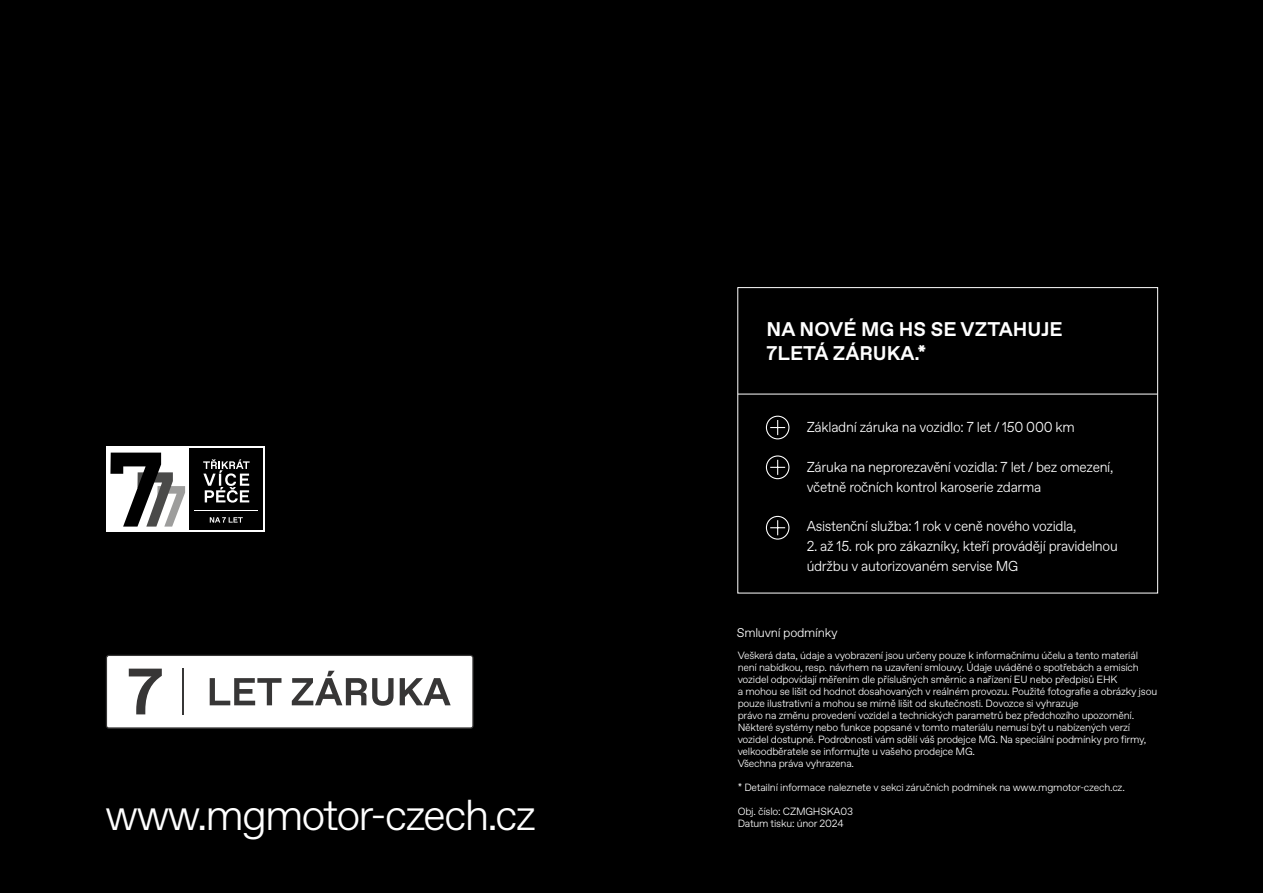
<style>
.page{position:relative;width:1263px;height:893px;background:#000}
.page>*{position:absolute;margin:0;border:0;box-sizing:border-box;transform-origin:0 0}
.t1{font:300 43.2px "Favorit Std";letter-spacing:-.045em;color:#fff}
.t2{font:700 19.8px/23.7px "Favorit Std";color:#fff}
.t3{font:300 14.4px/19.8px "Favorit Std";letter-spacing:-.02em;color:#fff;scale:.96 1}
.t4{font:300 12.6px "Favorit Std";letter-spacing:-.02em;color:#fff}
.t5{font:300 10.5px/12px "Favorit Std";letter-spacing:-.02em;color:#fff}
</style>
<div class="page">
<div style="left:106px;top:446px;width:159px;height:85px;background:#fff"></div>
<div style="left:190px;top:448px;width:73px;height:82px;background:#000"></div>
<svg style="left:110px;top:453px;width:75px;height:74px"></svg>
<hr style="left:195px;top:510px;width:63px;height:1px;background:#fff">
<svg style="left:210px;top:517px;width:33px;height:6px"></svg>
<svg style="left:203px;top:459px;width:47px;height:44px"></svg>
<div style="left:737px;top:287px;width:421px;height:306px;border:1px solid #fff"></div>
<hr style="left:738px;top:394px;width:419px;height:1px;background:#fff">
<svg style="left:765px;top:415px;width:25px;height:25px"></svg>
<svg style="left:765px;top:455px;width:25px;height:25px"></svg>
<svg style="left:765px;top:515px;width:25px;height:25px"></svg>
<svg style="left:106px;top:655px;width:368px;height:74px;background:#dbdbdb"></svg>
<h1 class="t1" style="left:105px;top:786px;width:432px">www.mgmotor-czech.cz</h1>
<h2 class="t2" style="left:766px;top:318px;width:298px">NA NOVÉ MG HS SE VZTAHUJE<br>7LETÁ ZÁRUKA.*</h2>
<h3 class="t3" style="left:807px;top:417px;width:281px">Základní záruka na vozidlo: 7 let / 150 000 km</h3>
<h3 class="t3" style="left:807px;top:456px;width:321px">Záruka na neprorezavění vozidla: 7 let / bez omezení, včetně ročních kontrol karoserie zdarma</h3>
<h3 class="t3" style="left:807px;top:516px;width:282px">Asistenční služba: 1 rok v ceně nového vozidla,</h3>
<h3 class="t3" style="left:807px;top:536px;width:325px">2. až 15. rok pro zákazníky, kteří provádějí pravidelnou údržbu v autorizovaném servise MG</h3>
<p class="t4" style="left:737px;top:624px;width:102px">Smluvní podmínky</p>
<p class="t5" style="left:738px;top:649px;width:421px">Veškerá data, údaje a vyobrazení jsou určeny pouze k informačnímu účelu a tento materiál není nabídkou, resp. návrhem na uzavření smlouvy. Údaje uváděné o spotřebách a emisích vozidel odpovídají měřením dle příslušných směrnic a nařízení EU nebo předpisů EHK<br>a mohou se lišit od hodnot dosahovaných v reálném provozu. Použité fotografie a obrázky jsou pouze ilustrativní a mohou se mírně lišit od skutečnosti. Dovozce si vyhrazuje<br>právo na změnu provedení vozidel a technických parametrů bez předchozího upozornění.<br>Některé systémy nebo funkce popsané v tomto materiálu nemusí být u nabízených verzí vozidel dostupné. Podrobnosti vám sdělí váš prodejce MG. Na speciální podmínky pro firmy, velkoodběratele se informujte u vašeho prodejce MG.<br>Všechna práva vyhrazena.</p>
<p class="t5" style="left:738px;top:781px;width:389px">* Detailní informace naleznete v sekci záručních podmínek na www.mgmotor-czech.cz.</p>
<p class="t5" style="left:738px;top:805px;width:117px">Obj. číslo: CZMGHSKA03<br>Datum tisku: únor 2024</p>
</div>
